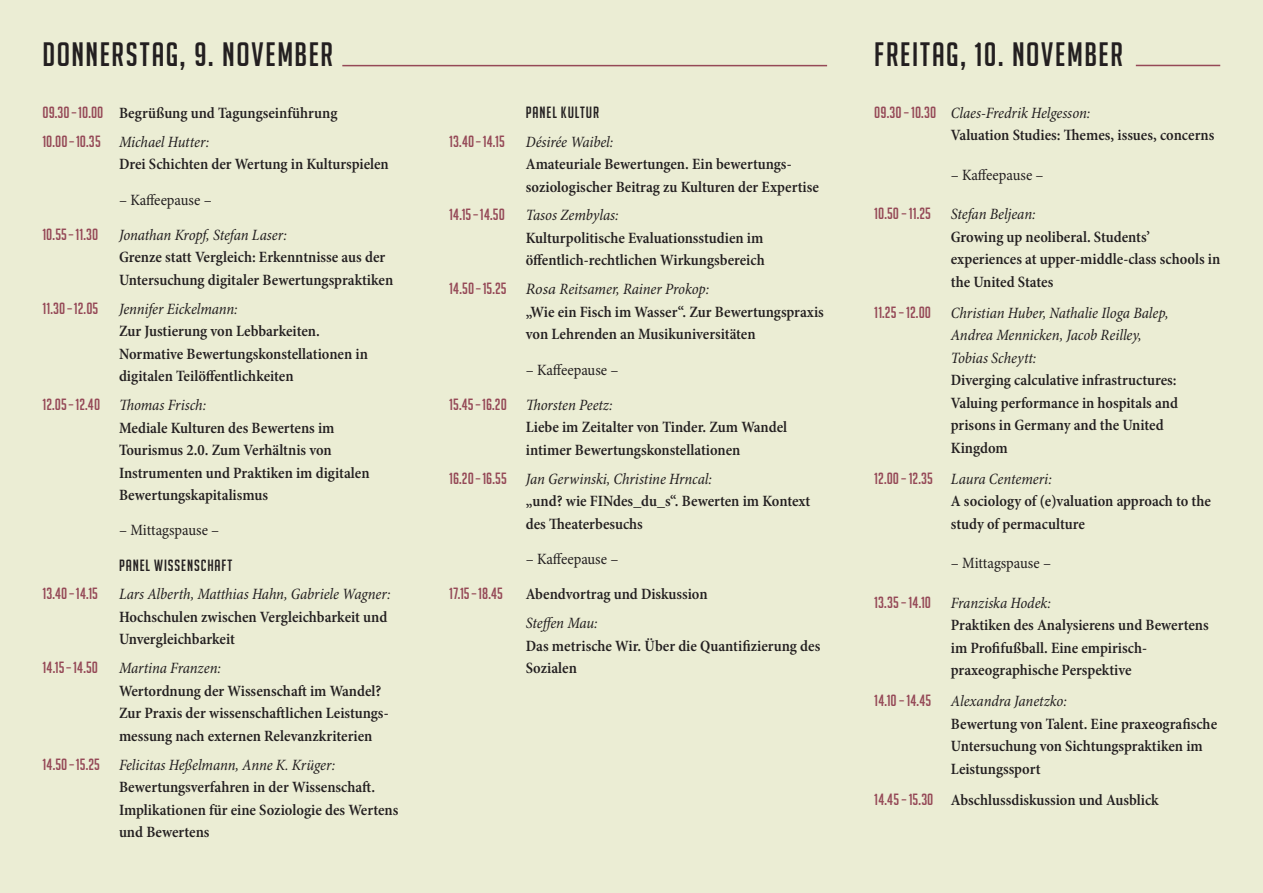
<style>
.page{position:relative;width:1263px;height:893px;background:#ebedd4}
.page>*{position:absolute;margin:0;border:0;box-sizing:border-box;transform-origin:0 0}
.t1{font:33px "Big Noodle Titling";letter-spacing:.05em;color:#231f20}
.t2{font:600 condensed 15.9px/22.5px "Minion Pro";color:#231f20}
.t3{font:italic condensed 15.9px/22.5px "Minion Pro";letter-spacing:-.005em;color:#231f20}
.t4{font:15.9px "Big Noodle Titling";letter-spacing:.005em;color:#954957}
.t5{font:condensed 15.9px "Minion Pro";letter-spacing:-.005em;color:#231f20}
.t6{font:15.9px "Big Noodle Titling";letter-spacing:.055em;color:#231f20}
.s1{font-family:"Big Noodle Titling";font-weight:400;font-stretch:normal;color:#954957}
.s2{font-weight:400;font-style:italic}
.s3{font-weight:400;font-style:italic;font-stretch:normal}
</style>
<div class="page">
<hr style="left:342px;top:65px;width:485px;height:1px;background:#954957">
<hr style="left:1136px;top:65px;width:84px;height:1px;background:#954957">
<h1 class="t1" style="left:43px;top:37px;width:292px">DONNERSTAG, 9. NOVEMBER</h1>
<p class="t2" style="left:43px;top:99px;width:296px;line-height:28.8px"><span class="s1">09.30–10.00</span> Begrüßung und Tagungseinführung<br><span class="s1">10.00–10.35</span> <span class="s2">Michael Hutter:</span></p>
<p class="t2" style="left:119px;top:154px;width:271px">Drei Schichten der Wertung in Kulturspielen</p>
<p class="t5" style="left:119px;top:190px;width:94px">– Kaffeepause –</p>
<p class="t4" style="left:43px;top:226px;width:57px">10.55–11.30</p>
<p class="t3" style="left:119px;top:224px;width:170px">Jonathan Kropf, Stefan Laser:</p>
<p class="t2" style="left:119px;top:247px;width:276px">Grenze statt Vergleich: Erkenntnisse aus der<br>Untersuchung digitaler Bewertungspraktiken</p>
<p class="t4" style="left:42px;top:299px;width:57px">11.30–12.05</p>
<p class="t3" style="left:119px;top:298px;width:120px">Jennifer Eickelmann:</p>
<p class="t2" style="left:119px;top:320px;width:250px">Zur Justierung von Lebbarkeiten.<br>Normative Bewertungskonstellationen in digitalen Teilöffentlichkeiten</p>
<p class="t2" style="left:119px;top:394px;width:252px;text-indent:-77px"><span class="s1">12.05–12.40</span> <span class="s2">Thomas Frisch:<br></span>Mediale Kulturen des Bewertens im<br>Tourismus 2.0. Zum Verhältnis von<br>Instrumenten und Praktiken im digitalen<br>Bewertungskapitalismus</p>
<p class="t5" style="left:119px;top:521px;width:102px">– Mittagspause –</p>
<p class="t6" style="left:119px;top:556px;width:115px">PANEL WISSENSCHAFT</p>
<p class="t4" style="left:42px;top:585px;width:57px">13.40–14.15</p>
<p class="t3" style="left:119px;top:584px;width:273px">Lars Alberth, Matthias Hahn, Gabriele Wagner:</p>
<p class="t2" style="left:119px;top:606px;width:270px">Hochschulen zwischen Vergleichbarkeit und<br>Unvergleichbarkeit</p>
<p class="t4" style="left:42px;top:659px;width:57px">14.15–14.50</p>
<p class="t3" style="left:119px;top:658px;width:104px">Martina Franzen:</p>
<p class="t2" style="left:119px;top:680px;width:271px">Wertordnung der Wissenschaft im Wandel?<br>Zur Praxis der wissenschaftlichen Leistungs&shy;messung nach externen Relevanzkriterien</p>
<p class="t2" style="left:119px;top:754px;width:281px;text-indent:-77px"><span class="s1">14.50–15.25</span> <span class="s2">Felicitas Heßelmann, Anne K. Krüger:<br></span>Bewertungsverfahren in der Wissenschaft.<br>Implikationen für eine Soziologie des Wertens und Bewertens</p>
<p class="t6" style="left:526px;top:103px;width:75px">PANEL KULTUR</p>
<p class="t4" style="left:449px;top:132px;width:57px">13.40–14.15</p>
<p class="t3" style="left:526px;top:131px;width:89px">Désirée Waibel:</p>
<p class="t2" style="left:526px;top:153px;width:295px">Amateuriale Bewertungen. Ein bewertungs&shy;soziologischer Beitrag zu Kulturen der Expertise</p>
<p class="t4" style="left:449px;top:206px;width:57px">14.15–14.50</p>
<p class="t3" style="left:526px;top:205px;width:94px">Tasos Zembylas:</p>
<p class="t2" style="left:526px;top:227px;width:240px">Kulturpolitische Evaluationsstudien im öffentlich-rechtlichen Wirkungsbereich</p>
<p class="t2" style="left:526px;top:279px;width:300px;text-indent:-77px"><span class="s1">14.50–15.25</span> <span class="s3">Rosa</span> <span class="s2">Reitsamer, Rainer Prokop:<br></span>„Wie ein Fisch im Wasser“. Zur Bewertungspraxis von Lehrenden an Musikuniversitäten</p>
<p class="t5" style="left:526px;top:360px;width:94px">– Kaffeepause –</p>
<p class="t2" style="left:526px;top:394px;width:263px;text-indent:-77px"><span class="s1">15.45–16.20</span> <span class="s2">Thorsten Peetz:<br></span>Liebe im Zeitalter von Tinder. Zum Wandel intimer Bewertungskonstellationen</p>
<p class="t2" style="left:526px;top:468px;width:286px;text-indent:-77px"><span class="s1">16.20–16.55</span> <span class="s2">Jan Gerwinski, Christine Hrncal:<br></span>„und? wie FINdes_du_s“. Bewerten im Kontext des Theaterbesuchs</p>
<p class="t5" style="left:526px;top:549px;width:94px">– Kaffeepause –</p>
<p class="t4" style="left:449px;top:585px;width:55px">17.15–18.45</p>
<p class="t2" style="left:526px;top:583px;width:183px">Abendvortrag und Diskussion</p>
<p class="t3" style="left:526px;top:612px;width:73px">Steffen Mau:</p>
<p class="t2" style="left:526px;top:635px;width:296px">Das metrische Wir. Über die Quantifizierung des<br>Sozialen</p>
<h1 class="t1" style="left:874px;top:37px;width:250px">FREITAG, 10. NOVEMBER</h1>
<p class="t2" style="left:951px;top:102px;width:265px;text-indent:-77px"><span class="s1">09.30 – 10.30</span> <span class="s2">Claes-Fredrik Helgesson:<br></span>Valuation Studies: Themes, issues, concerns</p>
<p class="t5" style="left:951px;top:165px;width:94px">– Kaffeepause –</p>
<p class="t2" style="left:951px;top:204px;width:271px;text-indent:-77px"><span class="s1">10.50 – 11.25</span> <span class="s2">Stefan Beljean:<br></span>Growing up neoliberal. Students’ experiences at upper-middle-class schools in the United States</p>
<p class="t4" style="left:874px;top:304px;width:58px">11.25 – 12.00</p>
<p class="t3" style="left:951px;top:302px;width:219px">Christian Huber, Nathalie Iloga Balep,<br>Andrea Mennicken, Jacob Reilley,<br>Tobias Scheytt:</p>
<p class="t2" style="left:951px;top:370px;width:229px">Diverging calculative infrastructures:<br>Valuing performance in hospitals and prisons in Germany and the United<br>Kingdom</p>
<p class="t2" style="left:951px;top:468px;width:262px;text-indent:-77px"><span class="s1">12.00 – 12.35</span> <span class="s2">Laura Centemeri:<br></span>A sociology of (e)valuation approach to the study of permaculture</p>
<p class="t5" style="left:951px;top:554px;width:102px">– Mittagspause –</p>
<p class="t4" style="left:874px;top:594px;width:58px">13.35 – 14.10</p>
<p class="t3" style="left:951px;top:592px;width:102px">Franziska Hodek:</p>
<p class="t2" style="left:951px;top:615px;width:259px">Praktiken des Analysierens und Bewertens im Profifußball. Eine empirisch&shy;praxeographische Perspektive</p>
<p class="t2" style="left:951px;top:691px;width:268px;text-indent:-77px"><span class="s1">14.10 – 14.45</span> <span class="s2">Alexandra Janetzko:<br></span>Bewertung von Talent. Eine praxeografische Untersuchung von Sichtungspraktiken im Leistungssport</p>
<p class="t2" style="left:874px;top:789px;width:286px"><span class="s1">14.45 – 15.30</span> Abschlussdiskussion und Ausblick</p>
</div>
